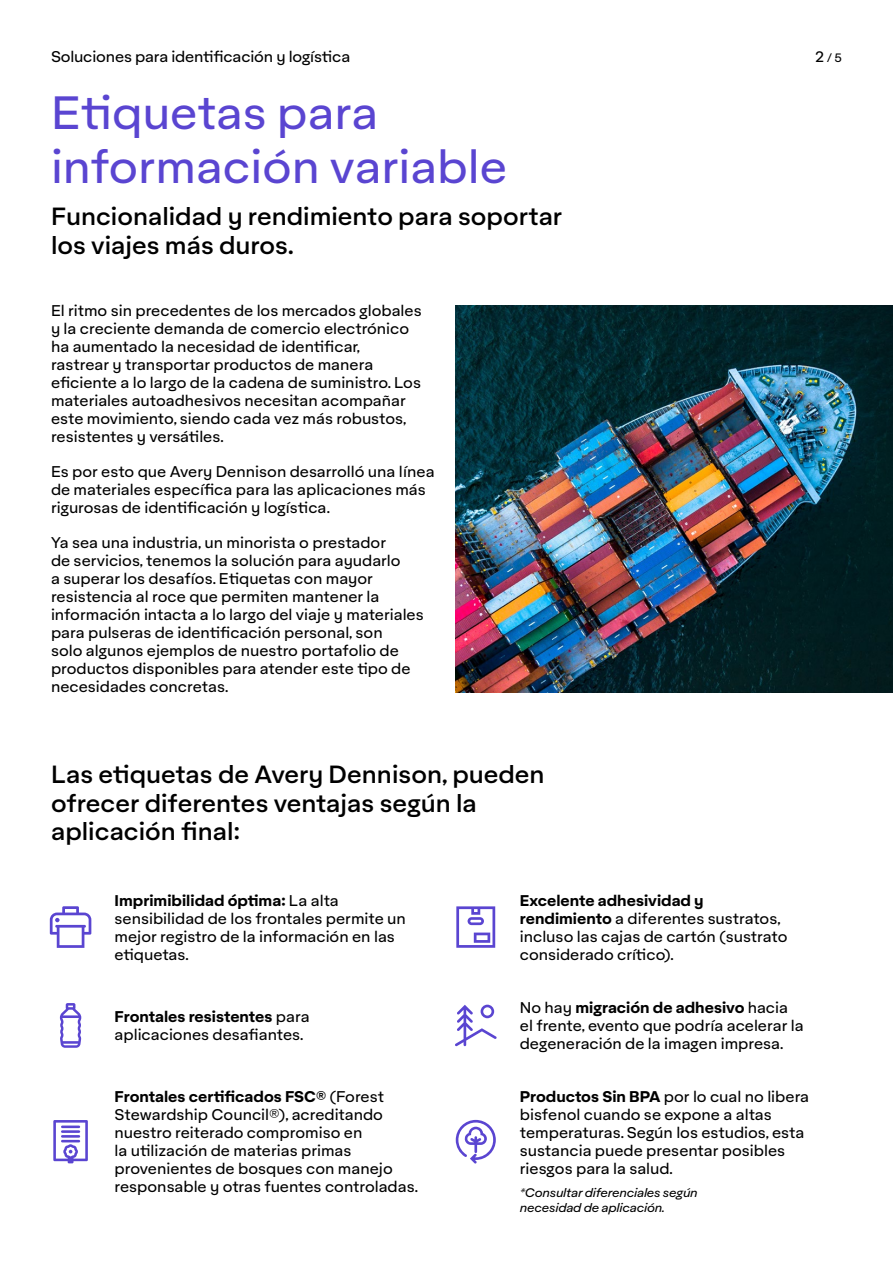
<style>
.page{position:relative;width:893px;height:1263px;background:#fff}
.page>*{position:absolute;margin:0;border:0;box-sizing:border-box;transform-origin:0 0}
.t1{font:45px/54px "Aktifo A";color:#5a45d1}
.t2{font:500 24px/28.8px "Aktifo A";color:#000}
.t3{font:15px/18px "Aktifo A";color:#000}
.t4{font:italic 12px/14.4px "Aktifo A";letter-spacing:-.02em;color:#000}
.t5{font:12px "Aktifo A";color:#000}
.s1{font-size:15px}
.s2{font-weight:700}
</style>
<div class="page">
<img style="left:455px;top:305px;width:438px;height:387px">
<svg style="left:456px;top:906px;width:39px;height:42px"></svg>
<svg style="left:456px;top:1120px;width:40px;height:43px"></svg>
<svg style="left:455px;top:1005px;width:42px;height:41px"></svg>
<svg style="left:53px;top:1120px;width:35px;height:43px"></svg>
<svg style="left:50px;top:906px;width:41px;height:42px"></svg>
<svg style="left:60px;top:1003px;width:21px;height:45px"></svg>
<p class="t3" style="left:51px;top:48px;width:301px">Soluciones para identificación y logística</p>
<p class="t5" style="left:815px;top:51px;width:28px"><span class="s1">2</span> / 5</p>
<h1 class="t1" style="left:51px;top:85px;width:458px">Etiquetas para información variable</h1>
<h2 class="t2" style="left:51px;top:202px;width:513px">Funcionalidad y rendimiento para soportar los viajes más duros.</h2>
<p class="t3" style="left:51px;top:302px;width:372px">El ritmo sin precedentes de los mercados globales y la creciente demanda de comercio electrónico ha aumentado la necesidad de identificar, rastrear y transportar productos de manera eficiente a lo largo de la cadena de suministro. Los materiales autoadhesivos necesitan acompañar este movimiento, siendo cada vez más robustos, resistentes y versátiles.</p>
<p class="t3" style="left:51px;top:463px;width:385px">Es por esto que Avery Dennison desarrolló una línea de materiales específica para las aplicaciones más rigurosas de identificación y logística.</p>
<p class="t3" style="left:51px;top:534px;width:374px">Ya sea una industria, un minorista o prestador<br>de servicios, tenemos la solución para ayudarlo<br>a superar los desafíos. Etiquetas con mayor resistencia al roce que permiten mantener la información intacta a lo largo del viaje y materiales para pulseras de identificación personal, son<br>solo algunos ejemplos de nuestro portafolio de productos disponibles para atender este tipo de necesidades concretas.</p>
<h2 class="t2" style="left:51px;top:759px;width:495px">Las etiquetas de Avery Dennison, pueden ofrecer diferentes ventajas según la aplicación final:</h2>
<p class="t3" style="left:115px;top:891px;width:293px"><span class="s2">Imprimibilidad óptima:</span> La alta sensibilidad de los frontales permite un mejor registro de la información en las etiquetas.</p>
<p class="t3" style="left:115px;top:1007px;width:197px"><span class="s2">Frontales resistentes</span> para aplicaciones desafiantes.</p>
<p class="t3" style="left:115px;top:1088px;width:305px"><span class="s2">Frontales certificados FSC®</span> (Forest Stewardship Council®), acreditando nuestro reiterado compromiso en<br>la utilización de materias primas provenientes de bosques con manejo responsable y otras fuentes controladas.</p>
<p class="t3" style="left:520px;top:891px;width:269px"><span class="s2">Excelente adhesividad y rendimiento</span> a diferentes sustratos, incluso las cajas de cartón (sustrato considerado crítico).</p>
<p class="t3" style="left:520px;top:998px;width:285px">No hay <span class="s2">migración de adhesivo</span> hacia el frente, evento que podría acelerar la degeneración de la imagen impresa.</p>
<p class="t3" style="left:520px;top:1088px;width:291px"><span class="s2">Productos Sin BPA</span> por lo cual no libera bisfenol cuando se expone a altas temperaturas. Según los estudios, esta sustancia puede presentar posibles riesgos para la salud.</p>
<p class="t4" style="left:520px;top:1185px;width:179px">*Consultar diferenciales según necesidad de aplicación.</p>
</div>
